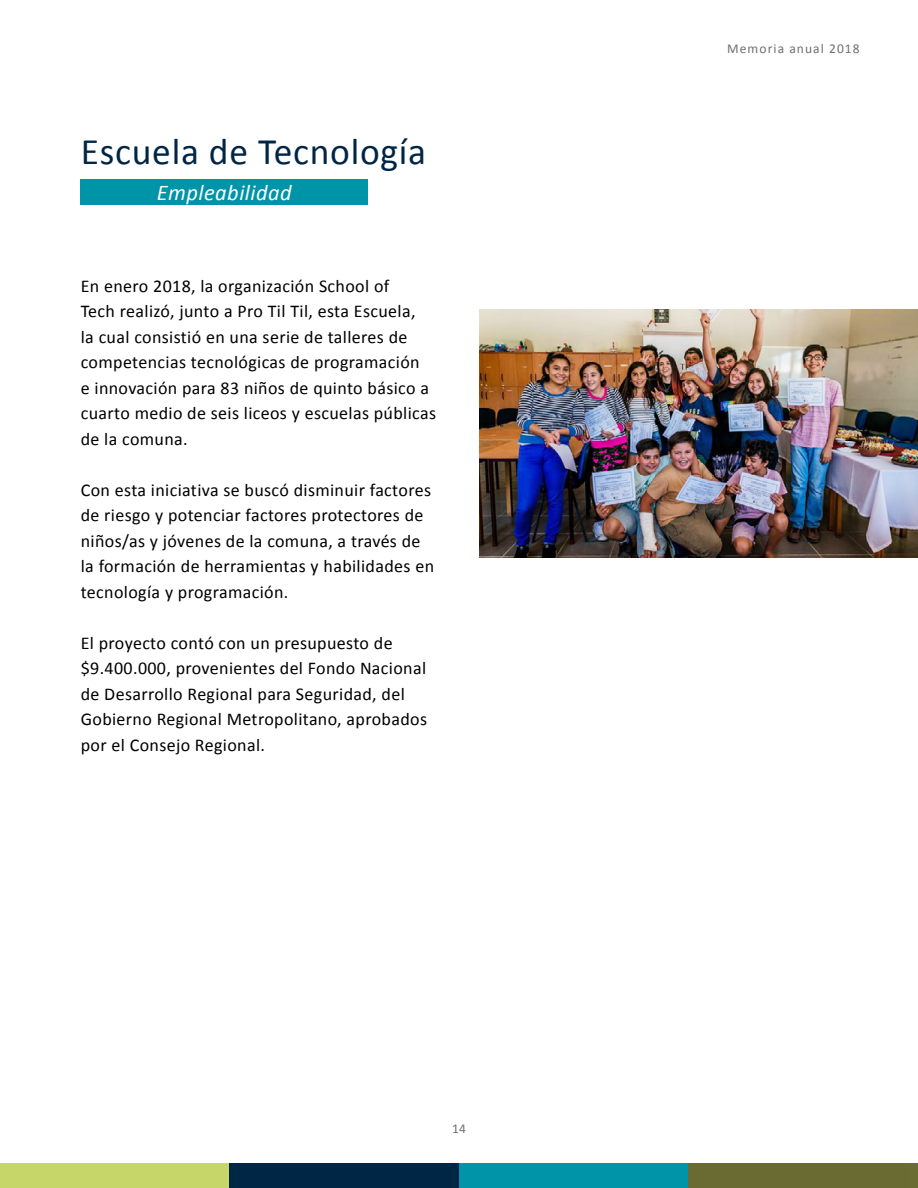
<style>
.page{position:relative;width:918px;height:1188px;background:#fff}
.page>*{position:absolute;margin:0;border:0;box-sizing:border-box;transform-origin:0 0}
.t1{font:37.5px "Calibri";letter-spacing:.02em;color:#002645}
.t2{font:italic 22.5px "Calibri";letter-spacing:.02em;color:#fff}
.t3{font:18px/25.5px "Calibri";letter-spacing:.02em;color:#000}
.t4{font:13.5px "Calibri";letter-spacing:.08em;color:#706f6f}
</style>
<div class="page">
<div style="left:81px;top:180px;width:287px;height:25px;background:#0094a8"></div>
<div style="left:0;top:1164px;width:229px;height:24px;background:#c7d669"></div>
<div style="left:229px;top:1164px;width:230px;height:24px;background:#002645"></div>
<div style="left:459px;top:1164px;width:230px;height:24px;background:#0094a8"></div>
<div style="left:688px;top:1164px;width:230px;height:24px;background:#696b33"></div>
<img style="left:480px;top:309px;width:438px;height:249px">
<h1 class="t1" style="left:81px;top:128px;width:347px">Escuela de Tecnología</h1>
<p class="t2" style="left:157px;top:178px;width:136px">Empleabilidad</p>
<p class="t3" style="left:81px;top:273px;width:357px">En enero 2018, la organización School of<br>Tech realizó, junto a Pro Til Til, esta Escuela,<br>la cual consistió en una serie de talleres de competencias tecnológicas de programación<br>e innovación para 83 niños de quinto básico a cuarto medio de seis liceos y escuelas públicas de la comuna.</p>
<p class="t3" style="left:81px;top:477px;width:355px">Con esta iniciativa se buscó disminuir factores de riesgo y potenciar factores protectores de niños/as y jóvenes de la comuna, a través de la formación de herramientas y habilidades en tecnología y programación.</p>
<p class="t3" style="left:81px;top:630px;width:348px">El proyecto contó con un presupuesto de $9.400.000, provenientes del Fondo Nacional de Desarrollo Regional para Seguridad, del Gobierno Regional Metropolitano, aprobados por el Consejo Regional.</p>
<p class="t4" style="left:452px;top:1120px;width:15px">14</p>
<p class="t4" style="left:727px;top:40px;width:134px">Memoria anual 2018</p>
</div>
